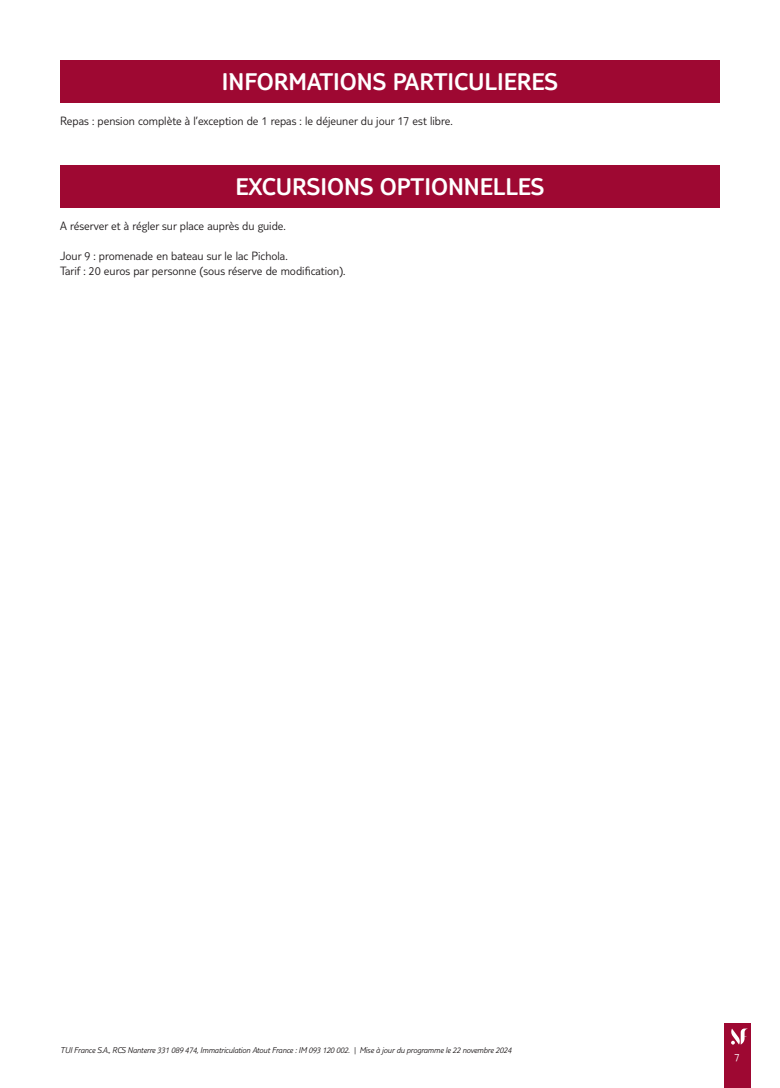
<style>
.page{position:relative;width:780px;height:1088px;background:#fff}
.page>*{position:absolute;margin:0;border:0;box-sizing:border-box;transform-origin:0 0}
.t1{font:300 25px "TUI Type";color:#fff}
.t2{font:300 12.5px/15px "TUI Type";color:#231f20}
.t3{font:300 11.25px "TUI Type";color:#fff}
.t4{font:italic 300 8.75px "TUI Type";letter-spacing:-.02em;color:#231f20}
</style>
<div class="page">
<div style="left:724px;top:1023px;width:26px;height:65px;background:#9e0832"></div>
<svg style="left:731px;top:1028px;width:17px;height:16px"></svg>
<div style="left:60px;top:60px;width:659px;height:43px;background:#9e0832"></div>
<div style="left:60px;top:165px;width:659px;height:43px;background:#9e0832"></div>
<h1 class="t1" style="left:222px;top:67px;width:337px">INFORMATIONS PARTICULIERES</h1>
<p class="t2" style="left:60px;top:113px;width:394px">Repas : pension complète à l’exception de 1 repas : le déjeuner du jour 17 est libre.</p>
<h1 class="t1" style="left:235px;top:172px;width:310px">EXCURSIONS OPTIONNELLES</h1>
<p class="t2" style="left:60px;top:218px;width:227px">A réserver et à régler sur place auprès du guide.</p>
<p class="t2" style="left:60px;top:248px;width:287px">Jour 9 : promenade en bateau sur le lac Pichola.<br>Tarif : 20 euros par personne (sous réserve de modification).</p>
<p class="t4" style="left:60px;top:1045px;width:452px">TUI France S.A., RCS Nanterre 331 089 474, Immatriculation Atout France : IM 093 120 002. | Mise à jour du programme le 22 novembre 2024</p>
<p class="t3" style="left:734px;top:1050px;width:7px">7</p>
</div>
